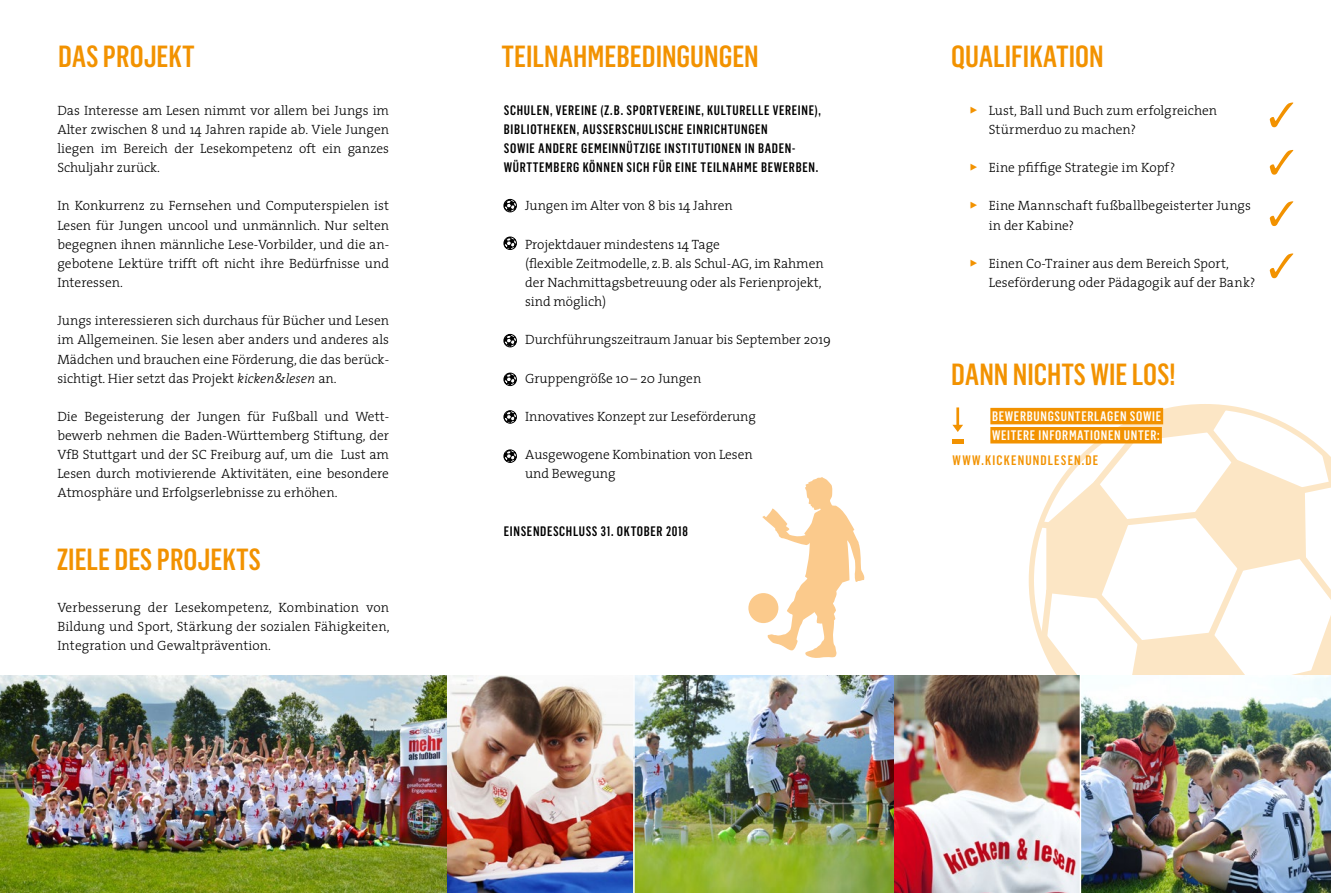
<style>
.page{position:relative;width:1331px;height:893px;background:#fff}
.page>*{position:absolute;margin:0;border:0;box-sizing:border-box;transform-origin:0 0}
.t1{font:500 30px "Flama Condensed";color:#f29200}
.t2{font:300 13.5px/19.2px "The Serif";letter-spacing:-.005em;color:#000;text-align:justify}
.t3{font:500 13.5px/19.2px "Flama Condensed";letter-spacing:.05em;color:#000}
.t4{font:500 13.5px/19.2px "Flama Condensed";letter-spacing:.05em;color:#fff}
.t5{font:500 13.5px "Flama Condensed";letter-spacing:.085em;color:#f29200}
.s1{font-style:italic}
.s2{font-family:"Letter Gothic Std";font-weight:700;color:#f29200}
</style>
<div class="page">
<svg style="left:1029px;top:404px;width:247px;height:218px"></svg>
<svg style="left:1034px;top:419px;width:297px;height:256px"></svg>
<img style="left:0;top:675px;width:1080px;height:218px">
<svg style="left:1270px;top:102px;width:23px;height:25px"></svg>
<svg style="left:1270px;top:150px;width:23px;height:25px"></svg>
<svg style="left:1270px;top:201px;width:23px;height:25px"></svg>
<svg style="left:1270px;top:253px;width:23px;height:25px"></svg>
<img style="left:446px;top:675px;width:187px;height:218px">
<img style="left:635px;top:675px;width:258px;height:218px">
<img style="left:1081px;top:675px;width:250px;height:218px">
<div style="left:504px;top:199px;width:13px;height:13px;border:1px solid #000;border-radius:50%"></div>
<svg style="left:504px;top:199px;width:12px;height:13px"></svg>
<div style="left:504px;top:237px;width:13px;height:13px;border:1px solid #000;border-radius:50%"></div>
<svg style="left:504px;top:237px;width:12px;height:13px"></svg>
<div style="left:504px;top:334px;width:13px;height:13px;border:1px solid #000;border-radius:50%"></div>
<svg style="left:504px;top:334px;width:12px;height:13px"></svg>
<div style="left:504px;top:373px;width:13px;height:13px;border:1px solid #000;border-radius:50%"></div>
<svg style="left:504px;top:373px;width:12px;height:13px"></svg>
<div style="left:504px;top:410px;width:13px;height:13px;border:1px solid #000;border-radius:50%"></div>
<svg style="left:504px;top:411px;width:12px;height:12px"></svg>
<div style="left:504px;top:450px;width:13px;height:13px;border:1px solid #000;border-radius:50%"></div>
<svg style="left:504px;top:450px;width:12px;height:13px"></svg>
<div style="left:990px;top:408px;width:173px;height:16px;background:#f29200"></div>
<div style="left:990px;top:427px;width:172px;height:16px;background:#f29200"></div>
<svg style="left:952px;top:407px;width:11px;height:25px"></svg>
<hr style="left:952px;top:439px;width:11px;height:4px;background:#f29200">
<hr style="left:1080px;top:671px;width:1px;height:222px;background:#fff">
<hr style="left:633px;top:671px;width:2px;height:222px;background:#fff">
<div style="left:748px;top:593px;width:30px;height:30px;background:#fbca8c;border-radius:50%"></div>
<svg style="left:762px;top:477px;width:102px;height:181px"></svg>
<h1 class="t1" style="left:58px;top:37px;width:138px">DAS PROJEKT</h1>
<p class="t2" style="left:57px;top:101px;width:333px">Das Interesse am Lesen nimmt vor allem bei Jungs im Alter zwischen 8 und 14 Jahren rapide ab. Viele Jungen liegen im Bereich der Lesekompetenz oft ein ganzes Schuljahr zurück.</p>
<p class="t2" style="left:57px;top:196px;width:333px">In Konkurrenz zu Fernsehen und Computerspielen ist Lesen für Jungen uncool und unmännlich. Nur selten begegnen ihnen männliche Lese-Vorbilder, und die an&shy;gebotene Lektüre trifft oft nicht ihre Bedürfnisse und Interessen.</p>
<p class="t2" style="left:57px;top:311px;width:333px">Jungs interessieren sich durchaus für Bücher und Lesen im Allgemeinen. Sie lesen aber anders und anderes als Mädchen und brauchen eine Förderung, die das berück&shy;sichtigt. Hier setzt das Projekt <span class="s1">kicken&amp;lesen</span> an.</p>
<p class="t2" style="left:57px;top:407px;width:333px">Die Begeisterung der Jungen für Fußball und Wett&shy;bewerb nehmen die Baden-Württemberg Stiftung, der VfB Stuttgart und der SC Freiburg auf, um die Lust am Lesen durch motivierende Aktivitäten, eine besondere Atmosphäre und Erfolgserlebnisse zu erhöhen.</p>
<h1 class="t1" style="left:57px;top:540px;width:205px">ZIELE DES PROJEKTS</h1>
<p class="t2" style="left:57px;top:598px;width:334px;line-height:18.8px">Verbesserung der Lesekompetenz, Kombination von Bildung und Sport, Stärkung der sozialen Fähigkeiten, Integration und Gewaltprävention.</p>
<h1 class="t1" style="left:501px;top:37px;width:259px">TEILNAHMEBEDINGUNGEN</h1>
<h1 class="t1" style="left:951px;top:37px;width:154px">QUALIFIKATION</h1>
<p class="t3" style="left:504px;top:100px;width:318px">SCHULEN, VEREINE (Z.B. SPORTVEREINE, KULTURELLE VEREINE), BIBLIOTHEKEN, AUSSERSCHULISCHE EINRICHTUNGEN<br>SOWIE ANDERE GEMEINNÜTZIGE INSTITUTIONEN IN BADEN-WÜRTTEMBERG KÖNNEN SICH FÜR EINE TEILNAHME BEWERBEN.</p>
<p class="t2" style="left:525px;top:196px;width:209px">Jungen im Alter von 8 bis 14 Jahren</p>
<p class="t2" style="left:525px;top:235px;width:300px;text-align:left">Projektdauer mindestens 14 Tage<br>(flexible Zeitmodelle, z.B. als Schul-AG, im Rahmen der Nachmittagsbetreuung oder als Ferienprojekt, sind möglich)</p>
<p class="t2" style="left:525px;top:330px;width:307px">Durchführungszeitraum Januar bis September 2019</p>
<p class="t2" style="left:525px;top:369px;width:178px">Gruppengröße 10– 20 Jungen</p>
<p class="t2" style="left:525px;top:407px;width:232px">Innovatives Konzept zur Leseförderung</p>
<p class="t2" style="left:525px;top:445px;width:229px">Ausgewogene Kombination von Lesen und Bewegung</p>
<p class="t3" style="left:504px;top:521px;width:186px">EINSENDESCHLUSS 31. OKTOBER 2018</p>
<p class="t2" style="left:989px;top:101px;width:230px;text-indent:-19px"><span class="s2">▶</span> Lust, Ball und Buch zum erfolgreichen<br>Stürmerduo zu machen?</p>
<p class="t2" style="left:970px;top:158px;width:207px"><span class="s2">▶</span> Eine pfiffige Strategie im Kopf?</p>
<p class="t2" style="left:989px;top:196px;width:264px;text-indent:-19px"><span class="s2">▶</span> Eine Mannschaft fußballbegeisterter Jungs in der Kabine?</p>
<p class="t2" style="left:989px;top:254px;width:268px;text-indent:-19px"><span class="s2">▶</span> Einen Co-Trainer aus dem Bereich Sport,<br>Leseförderung oder Pädagogik auf der Bank?</p>
<h1 class="t1" style="left:951px;top:356px;width:226px">DANN NICHTS WIE LOS!</h1>
<p class="t4" style="left:992px;top:406px;width:170px">BEWERBUNGSUNTERLAGEN SOWIE<br>WEITERE INFORMATIONEN UNTER:</p>
<p class="t5" style="left:952px;top:452px;width:147px">WWW.KICKENUNDLESEN.DE</p>
</div>
